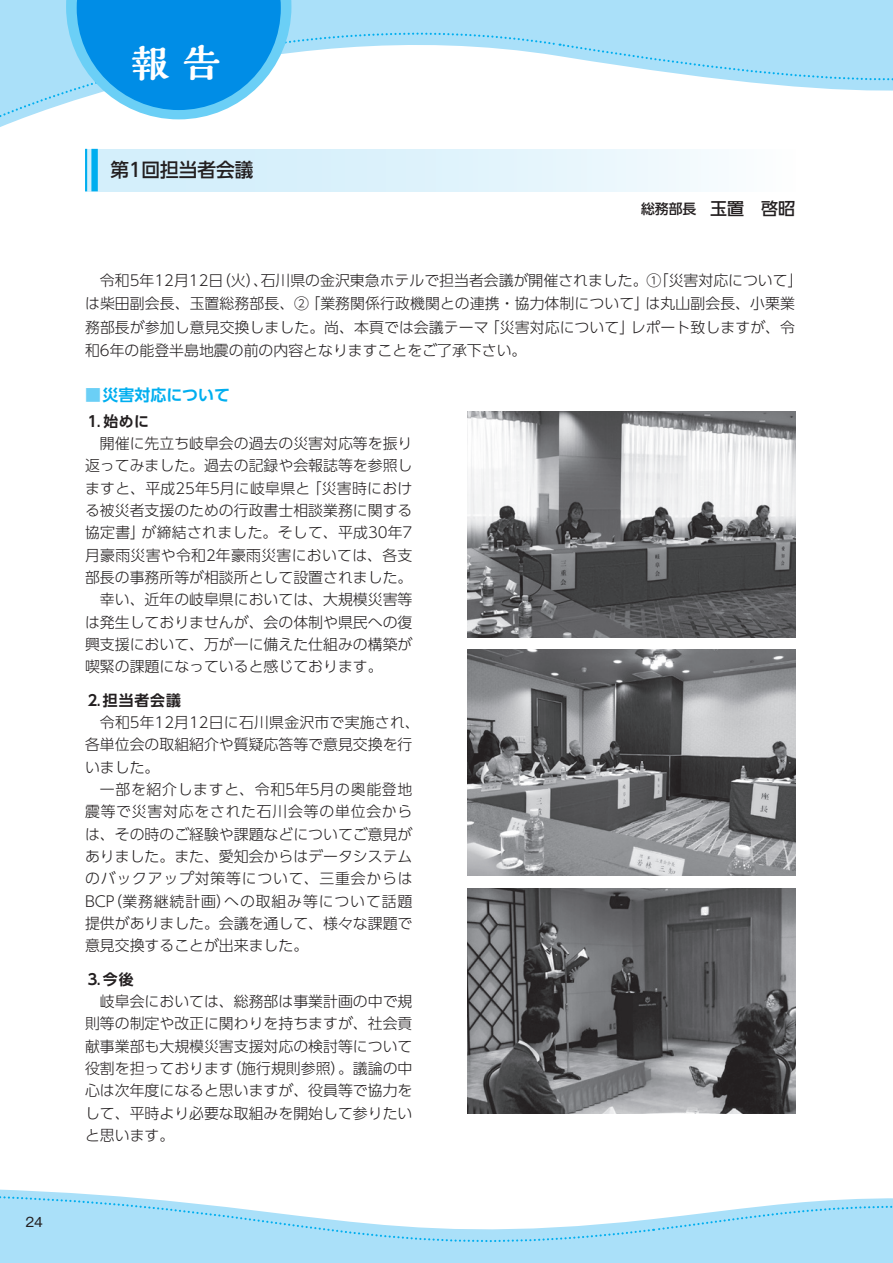
<style>
.page{position:relative;width:893px;height:1263px;background:#fff}
.page>*{position:absolute;margin:0;border:0;box-sizing:border-box;transform-origin:0 0}
.t1{font:800 38.25px "Kaimin So Std";color:#fff}
.t2{font:500 19.2px "UD Shin Go Pro";color:#231f20}
.t3{font:700 15.9px "UD Shin Go Pro De";color:#00aeef}
.t4{font:300 14.85px/22.4px "UD Shin Go Pro";color:#231f20}
.t5{font:300 14.85px "UD Shin Go Pro";letter-spacing:.02em;color:#231f20}
.t6{font:700 14.85px "UD Shin Go Pro De";letter-spacing:.06em;color:#231f20}
.t7{font:500 13.8px "UD Shin Go Pro";color:#231f20}
.t8{font:12.75px "Gothic MB101 Pro";color:#231f20}
.s1{font-size:16.95px}
.s2{color:#6bcff6}
</style>
<div class="page">
<svg style="left:0;top:0;width:893px;height:127px;fill:#aae0f9"></svg>
<svg style="left:0;top:1px;width:560px;height:121px"></svg>
<svg style="left:559px;top:43px;width:334px;height:58px"></svg>
<svg style="left:66px;top:0;width:225px;height:119px;background:#3baaec"></svg>
<svg style="left:0;top:1189px;width:893px;height:74px"></svg>
<div style="left:85px;top:149px;width:710px;height:42px;background:linear-gradient(to right,#ccecfa,#f7fcfe)"></div>
<div style="left:91px;top:149px;width:7px;height:42px;background:#00aeef"></div>
<hr style="left:85px;top:149px;width:2px;height:42px;background:#00aeef">
<img style="left:468px;top:888px;width:327px;height:225px">
<img style="left:468px;top:650px;width:327px;height:225px">
<img style="left:468px;top:412px;width:327px;height:225px">
<p class="t8" style="left:26px;top:1212px;width:19px">24</p>
<h1 class="t1" style="left:131px;top:37px;width:91px">報 告</h1>
<p class="t2" style="left:111px;top:154px;width:144px">第1回担当者会議</p>
<p class="t7" style="left:641px;top:197px;width:156px">総務部長　<span class="s1">玉置　啓昭</span></p>
<p class="t4" style="left:85px;top:268px;width:719px;line-height:23.4px;text-indent:15px">令和5年12月12日（火）、石川県の金沢東急ホテルで担当者会議が開催されました。①「災害対応について」は柴田副会長、玉置総務部長、②「業務関係行政機関との連携・協力体制について」は丸山副会長、小栗業務部長が参加し意見交換しました。尚、本頁では会議テーマ「災害対応について」レポート致しますが、令和6年の能登半島地震の前の内容となりますことをご了承下さい。</p>
<p class="t3" style="left:85px;top:382px;width:147px"><span class="s2">■</span>災害対応について</p>
<p class="t6" style="left:85px;top:409px;width:66px">⒈ 始めに</p>
<p class="t4" style="left:100px;top:432px;width:314px">開催に先立ち岐阜会の過去の災害対応等を振り</p>
<p class="t4" style="left:85px;top:454px;width:329px">返ってみました。過去の記録や会報誌等を参照し</p>
<p class="t5" style="left:85px;top:476px;width:329px">ますと、平成25年5月に岐阜県と「災害時におけ</p>
<p class="t4" style="left:85px;top:499px;width:329px">る被災者支援のための行政書士相談業務に関する</p>
<p class="t5" style="left:85px;top:521px;width:329px">協定書」が締結されました。そして、平成30年7</p>
<p class="t5" style="left:85px;top:543px;width:329px">月豪雨災害や令和2年豪雨災害においては、各支</p>
<p class="t4" style="left:85px;top:566px;width:329px">部長の事務所等が相談所として設置されました。</p>
<p class="t4" style="left:100px;top:588px;width:314px">幸い、近年の岐阜県においては、大規模災害等</p>
<p class="t4" style="left:85px;top:610px;width:329px">は発生しておりませんが、会の体制や県民への復</p>
<p class="t4" style="left:85px;top:632px;width:329px">興支援において、万が一に備えた仕組みの構築が</p>
<p class="t4" style="left:85px;top:655px;width:299px">喫緊の課題になっていると感じております。</p>
<p class="t6" style="left:85px;top:688px;width:97px">⒉担当者会議</p>
<p class="t4" style="left:85px;top:711px;width:336px;text-indent:15px">令和5年12月12日に石川県金沢市で実施され、各単位会の取組紹介や質疑応答等で意見交換を行いました。</p>
<p class="t4" style="left:85px;top:778px;width:329px;text-align:justify;text-indent:15px">一部を紹介しますと、令和5年5月の奥能登地震等で災害対応をされた石川会等の単位会からは、その時のご経験や課題などについてご意見がありました。また、愛知会からはデータシステムのバックアップ対策等について、三重会からはBCP（業務継続計画）への取組み等について話題提供がありました。会議を通して、様々な課題で意見交換することが出来ました。</p>
<p class="t6" style="left:85px;top:967px;width:50px">⒊今後</p>
<p class="t4" style="left:85px;top:990px;width:329px;text-align:justify;text-indent:15px">岐阜会においては、総務部は事業計画の中で規則等の制定や改正に関わりを持ちますが、社会貢献事業部も大規模災害支援対応の検討等について役割を担っております（施行規則参照）。議論の中心は次年度になると思いますが、役員等で協力をして、平時より必要な取組みを開始して参りたいと思います。</p>
</div>
